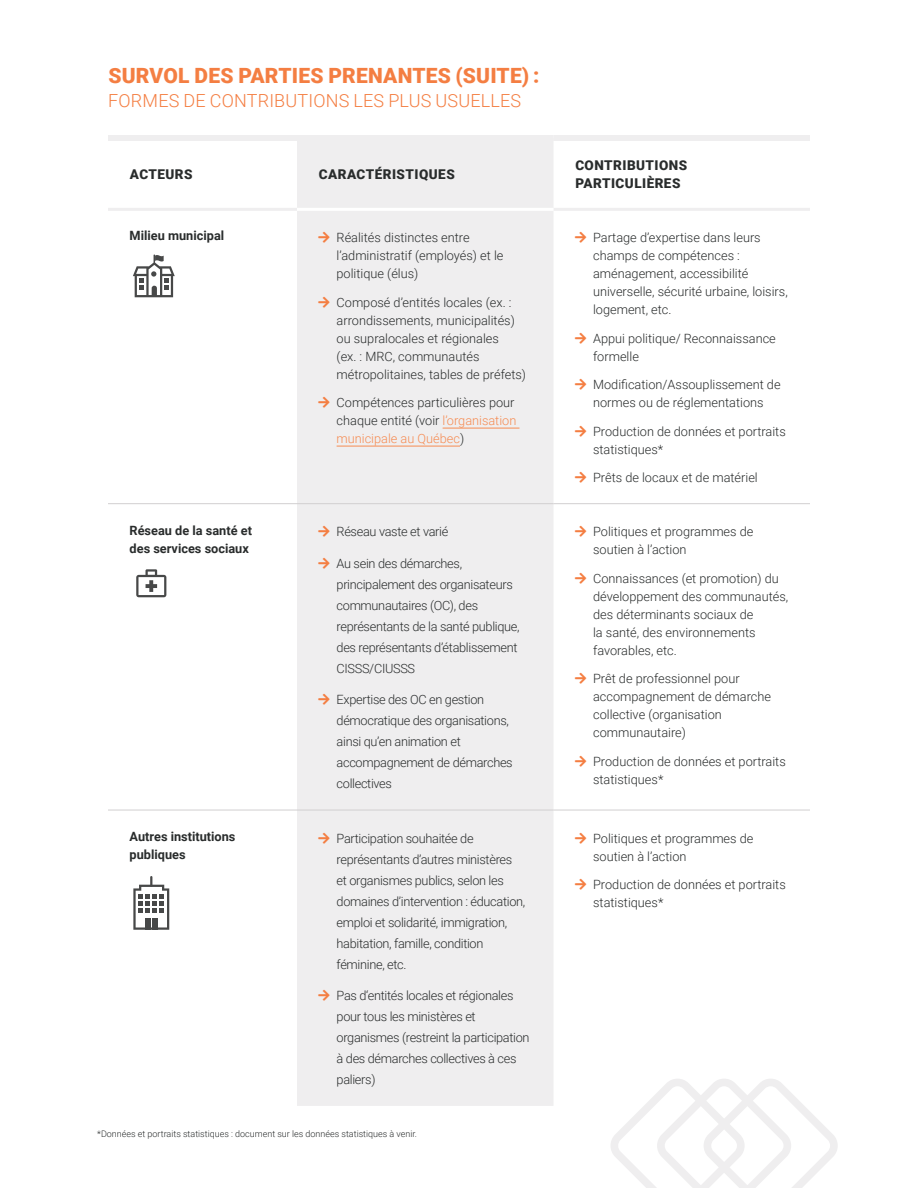
<style>
.page{position:relative;width:918px;height:1188px;background:#fff}
.page>*{position:absolute;margin:0;border:0;box-sizing:border-box;transform-origin:0 0}
.t1{font:900 21px "Roboto";letter-spacing:.01em;color:#f47e42}
.t2{font:300 18px "Roboto";letter-spacing:.01em;color:#f47e42}
.t3{font:900 13.5px/18px "Roboto";letter-spacing:.035em;color:#292c2c}
.t4{font:300 12.75px/18px "Roboto";color:#292c2c}
.t5{font:300 12.75px/21px "Roboto";letter-spacing:-.025em;color:#292c2c}
.t6{font:700 12.75px/18px "Roboto";color:#292c2c}
.t7{font:300 9px "Roboto";color:#292c2c}
.s1{color:#f68b52}
</style>
<div class="page">
<svg style="left:611px;top:1079px;width:227px;height:109px"></svg>
<div style="left:297px;top:141px;width:257px;height:965px;background:#efeeef"></div>
<hr style="left:108px;top:503px;width:189px;height:1px;background:#d1cfd0">
<hr style="left:297px;top:503px;width:257px;height:1px;background:#d1cfd0">
<hr style="left:554px;top:503px;width:256px;height:1px;background:#d1cfd0">
<hr style="left:108px;top:810px;width:189px;height:1px;background:#d1cfd0">
<hr style="left:297px;top:810px;width:257px;height:1px;background:#d1cfd0">
<hr style="left:554px;top:810px;width:256px;height:1px;background:#d1cfd0">
<div style="left:108px;top:135px;width:189px;height:6px;background:#efeeef"></div>
<div style="left:297px;top:135px;width:257px;height:6px;background:#efeeef"></div>
<div style="left:554px;top:135px;width:256px;height:6px;background:#efeeef"></div>
<hr style="left:108px;top:208px;width:189px;height:3px;background:#efeeef">
<hr style="left:554px;top:208px;width:256px;height:3px;background:#efeeef">
<hr style="left:297px;top:208px;width:257px;height:3px;background:#fff">
<hr style="left:443px;top:428px;width:77px;height:1px;background:#f68b52">
<hr style="left:337px;top:446px;width:123px;height:1px;background:#f68b52">
<svg style="left:133px;top:876px;width:36px;height:54px"></svg>
<svg style="left:136px;top:569px;width:30px;height:28px"></svg>
<svg style="left:133px;top:254px;width:42px;height:43px"></svg>
<svg style="left:319px;top:232px;width:11px;height:11px"></svg>
<svg style="left:319px;top:296px;width:11px;height:11px"></svg>
<svg style="left:319px;top:397px;width:11px;height:11px"></svg>
<svg style="left:319px;top:526px;width:11px;height:11px"></svg>
<svg style="left:319px;top:558px;width:11px;height:11px"></svg>
<svg style="left:319px;top:694px;width:11px;height:11px"></svg>
<svg style="left:319px;top:833px;width:11px;height:11px"></svg>
<svg style="left:319px;top:990px;width:11px;height:11px"></svg>
<h1 class="t1" style="left:108px;top:61px;width:433px">SURVOL DES PARTIES PRENANTES (SUITE) :</h1>
<h2 class="t2" style="left:108px;top:88px;width:414px">FORMES DE CONTRIBUTIONS LES PLUS USUELLES</h2>
<p class="t3" style="left:130px;top:164px;width:64px">ACTEURS</p>
<p class="t3" style="left:319px;top:164px;width:137px">CARACTÉRISTIQUES</p>
<p class="t3" style="left:575px;top:155px;width:114px">CONTRIBUTIONS<br>PARTICULIÈRES</p>
<p class="t6" style="left:130px;top:226px;width:96px">Milieu municipal</p>
<p class="t4" style="left:337px;top:228px;width:168px">Réalités distinctes entre l’administratif (employés) et le politique (élus)</p>
<p class="t4" style="left:337px;top:293px;width:191px">Composé d’entités locales (ex. : arrondissements, municipalités) ou supralocales et régionales<br>(ex. : MRC, communautés métropolitaines, tables de préfets)</p>
<p class="t4" style="left:337px;top:393px;width:181px">Compétences particulières pour chaque entité (voir <span class="s1">l’organisation municipale au Québec</span>)</p>
<p class="t6" style="left:130px;top:521px;width:124px">Réseau de la santé et des services sociaux</p>
<p class="t5" style="left:337px;top:521px;width:113px">Réseau vaste et varié</p>
<p class="t5" style="left:337px;top:552px;width:184px">Au sein des démarches, principalement des organisateurs communautaires (OC), des représentants de la santé publique, des représentants d’établissement<br>CISSS/CIUSSS</p>
<p class="t5" style="left:337px;top:689px;width:178px">Expertise des OC en gestion démocratique des organisations, ainsi qu’en animation et accompagnement de démarches collectives</p>
<p class="t6" style="left:130px;top:827px;width:107px">Autres institutions publiques</p>
<p class="t5" style="left:337px;top:827px;width:190px">Participation souhaitée de représentants d’autres ministères et organismes publics, selon les domaines d’intervention : éducation, emploi et solidarité, immigration, habitation, famille, condition féminine, etc.</p>
<p class="t5" style="left:337px;top:985px;width:195px">Pas d‘entités locales et régionales pour tous les ministères et organismes (restreint la participation à des démarches collectives à ces paliers)</p>
<p class="t7" style="left:97px;top:1127px;width:321px">*Données et portraits statistiques : document sur les données statistiques à venir.</p>
<p class="t4" style="left:593px;top:228px;width:196px">Partage d’expertise dans leurs champs de compétences : aménagement, accessibilité universelle, sécurité urbaine, loisirs, logement, etc.</p>
<p class="t4" style="left:593px;top:329px;width:184px">Appui politique/ Reconnaissance formelle</p>
<p class="t4" style="left:593px;top:375px;width:189px">Modification/Assouplissement de normes ou de réglementations</p>
<p class="t4" style="left:593px;top:422px;width:194px">Production de données et portraits statistiques*</p>
<p class="t4" style="left:593px;top:468px;width:166px">Prêts de locaux et de matériel</p>
<p class="t4" style="left:593px;top:522px;width:162px">Politiques et programmes de soutien à l’action</p>
<p class="t4" style="left:593px;top:569px;width:197px">Connaissances (et promotion) du développement des communautés, des déterminants sociaux de<br>la santé, des environnements favorables, etc.</p>
<p class="t4" style="left:593px;top:669px;width:179px">Prêt de professionnel pour accompagnement de démarche collective (organisation communautaire)</p>
<p class="t4" style="left:593px;top:752px;width:194px">Production de données et portraits statistiques*</p>
<p class="t4" style="left:593px;top:829px;width:162px">Politiques et programmes de soutien à l’action</p>
<p class="t4" style="left:593px;top:875px;width:194px">Production de données et portraits statistiques*</p>
</div>
